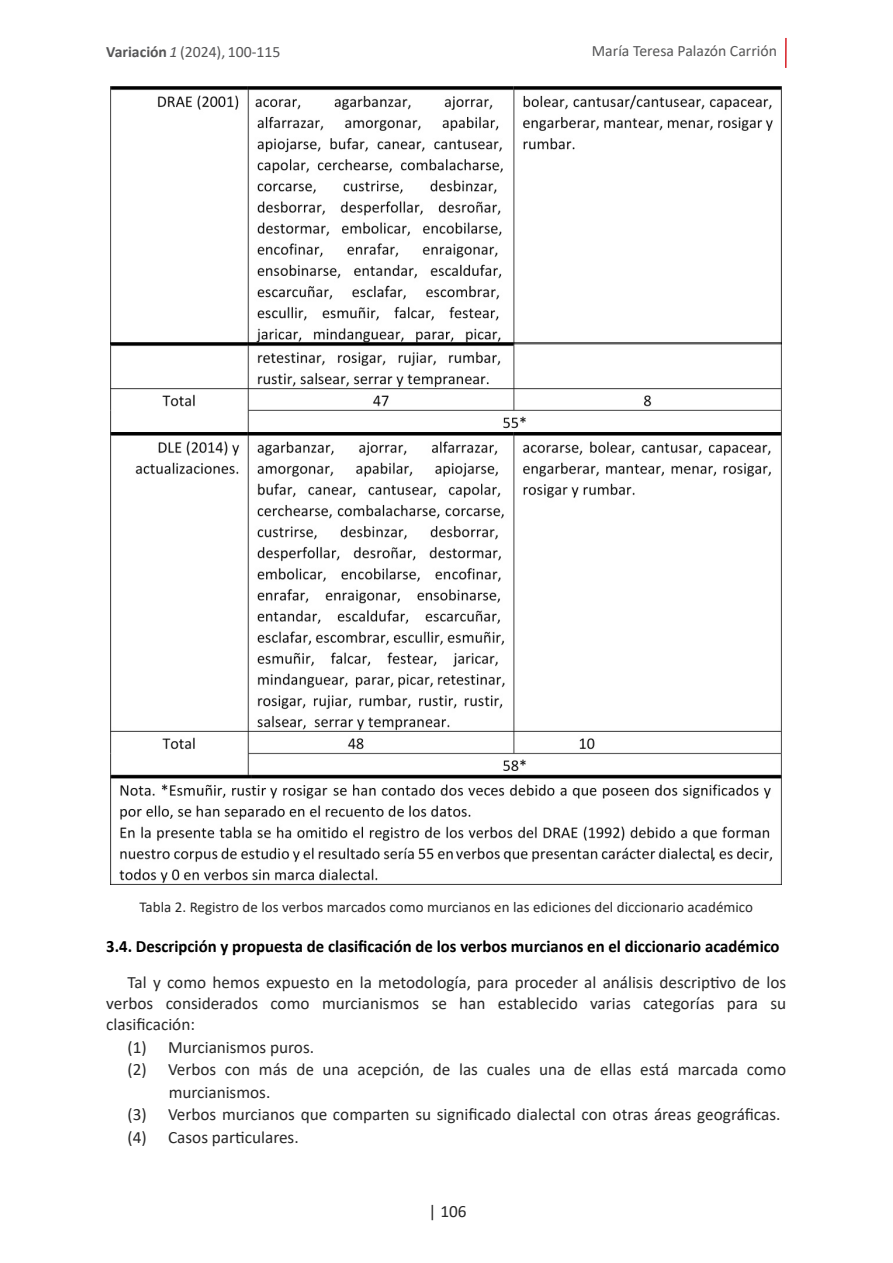
<style>
.page{position:relative;width:893px;height:1263px;background:#fff}
.page>*{position:absolute;margin:0;border:0;box-sizing:border-box;transform-origin:0 0}
.t1{font:17.25px "Calibri";color:#282828}
.t2{font:700 17.25px "Calibri";color:#000}
.t3{font:15.75px "Calibri";color:#565657}
.t4{font:15px "Calibri";color:#282828}
.s1{font-weight:700}
.s2{font-style:italic}
</style>
<div class="page">
<hr style="left:785px;top:38px;width:2px;height:30px;background:#d71d24">
<img style="left:111px;top:87px;width:671px;height:797px">
<p class="t3" style="left:106px;top:45px;width:176px"><span class="s1">Variación</span> <span class="s2">1</span> (2024), 100‐115</p>
<p class="t3" style="left:592px;top:44px;width:187px">María Teresa Palazón Carrión</p>
<p class="t4" style="left:139px;top:900px;width:615px">Tabla 2. Registro de los verbos marcados como murcianos en las ediciones del diccionario académico</p>
<p class="t2" style="left:106px;top:939px;width:675px">3.4. Descripción y propuesta de clasificación de los verbos murcianos en el diccionario académico</p>
<p class="t1" style="left:128px;top:975px;width:660px">Tal y como hemos expuesto en la metodología, para proceder al análisis descriptivo de los</p>
<p class="t1" style="left:106px;top:996px;width:681px">verbos considerados como murcianismos se han establecido varias categorías para su</p>
<p class="t1" style="left:106px;top:1017px;width:90px">clasificación:</p>
<p class="t1" style="left:128px;top:1040px;width:188px">(1) Murcianismos puros.</p>
<p class="t1" style="left:128px;top:1062px;width:660px">(2) Verbos con más de una acepción, de las cuales una de ellas está marcada como</p>
<p class="t1" style="left:169px;top:1085px;width:103px">murcianismos.</p>
<p class="t1" style="left:128px;top:1107px;width:654px">(3) Verbos murcianos que comparten su significado dialectal con otras áreas geográficas.</p>
<p class="t1" style="left:128px;top:1130px;width:173px">(4) Casos particulares.</p>
<p class="t1" style="left:429px;top:1204px;width:39px">| 106</p>
</div>
